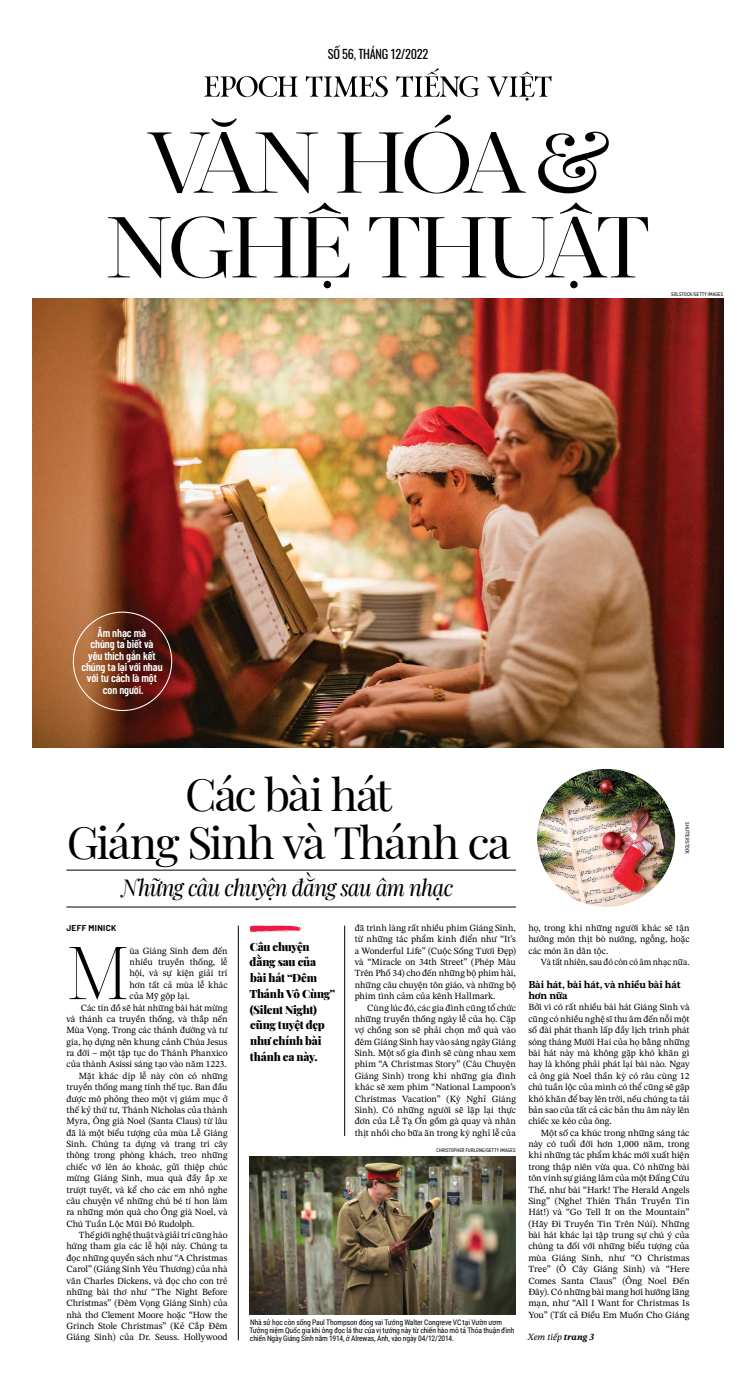
<style>
.page{position:relative;width:756px;height:1386px;background:#fff}
.page>*{position:absolute;margin:0;border:0;box-sizing:border-box;transform-origin:0 0}
.t1{font:300 74.46px "Acta Display";color:#000}
.t2{font:43.75px/48.1px "Playfair Display";letter-spacing:-.04em;color:#000;text-align:center;scale:1.05 1}
.t3{font:italic 22.75px "Playfair Display";letter-spacing:-.04em;color:#000}
.t4{font:12.25px "Oswald";letter-spacing:-.02em;color:#000}
.t5{font:900 11.38px/15.8px "Playfair Display";letter-spacing:-.02em;color:#000}
.t6{font:600 11.38px/11.4px "Barlow Condensed";letter-spacing:-.01em;color:#fff;text-align:center}
.t7{font:700 10.5px/11.4px "STIX Two Text";letter-spacing:-.015em;color:#000}
.t8{font:9.45px/11.4px "STIX Two Text";letter-spacing:-.005em;color:#000;text-align:justify}
.t9{font:9.45px "STIX Two Text";letter-spacing:-.005em;color:#000;scale:.95 1}
.t10{font:italic 9.45px "STIX Two Text";color:#000}
.t11{font:700 8.31px "Barlow";letter-spacing:.04em;color:#000}
.t12{font:7.61px/7.9px "Roboto Condensed";letter-spacing:-.015em;color:#000}
.t13{font:5.34px "SVN PF Din Text Pro Con";letter-spacing:.03em;color:#000}
.t14{font:5.25px "SVN PF Din Text Pro Con";letter-spacing:.025em;color:#000}
.s1{font-weight:700}
</style>
<div class="page">
<svg style="left:250px;top:926px;width:52px;height:7px"></svg>
<hr style="left:238px;top:926px;width:1px;height:414px;background:#000">
<hr style="left:345px;top:926px;width:1px;height:210px;background:#000">
<img style="left:32px;top:299px;width:692px;height:448px">
<img style="left:250px;top:1156px;width:266px;height:159px">
<hr style="left:66px;top:907px;width:450px;height:1px;background:#000">
<hr style="left:66px;top:870px;width:450px;height:1px;background:#000">
<img style="left:537px;top:769px;width:138px;height:138px;border-radius:69px">
<svg style="left:306px;top:76px;width:82px;height:21px"></svg>
<svg style="left:204px;top:76px;width:94px;height:21px"></svg>
<svg style="left:396px;top:68px;width:83px;height:29px"></svg>
<svg style="left:487px;top:72px;width:65px;height:29px"></svg>
<div style="left:570px;top:281px;width:8px;height:7px;background:#000;border-radius:50%"></div>
<div style="left:324px;top:281px;width:7px;height:7px;background:#000;border-radius:50%"></div>
<svg style="left:108px;top:203px;width:242px;height:75px"></svg>
<svg style="left:369px;top:203px;width:279px;height:75px"></svg>
<svg style="left:337px;top:115px;width:189px;height:79px"></svg>
<svg style="left:147px;top:118px;width:171px;height:75px"></svg>
<svg style="left:538px;top:132px;width:71px;height:61px"></svg>
<p class="t4" style="left:328px;top:43px;width:102px">SỐ 56, THÁNG 12/2022</p>
<p class="t6" style="left:81px;top:626px;width:83px">Âm nhạc mà<br>chúng ta biết và<br>yêu thích gắn kết chúng ta lại với nhau với tư cách là một con người.</p>
<h2 class="t2" style="left:67px;top:767px;width:424px">Các bài hát<br>Giáng Sinh và Thánh ca</h2>
<h3 class="t3" style="left:122px;top:870px;width:337px">Những câu chuyện đằng sau âm nhạc</h3>
<p class="t14" style="left:671px;top:291px;width:54px">SOLSTOCK/GETTY IMAGES</p>
<p class="t13" style="left:691px;top:822px;width:33px;rotate:90deg">SHUTTERSTOCK</p>
<p class="t8" style="left:355px;top:922px;width:163px">đã trình làng rất nhiều phim Giáng Sinh, từ những tác phẩm kinh điển như “It’s a Wonderful Life” (Cuộc Sống Tươi Đẹp) và “Miracle on 34th Street” (Phép Màu Trên Phố 34) cho đến những bộ phim hài, những câu chuyện tôn giáo, và những bộ phim tình cảm của kênh Hallmark.</p>
<p class="t8" style="left:355px;top:1002px;width:163px;text-indent:12px">Cùng lúc đó, các gia đình cũng tổ chức những truyền thống ngày lễ của họ. Cặp vợ chồng son sẽ phải chọn mở quà vào đêm Giáng Sinh hay vào sáng ngày Giáng Sinh. Một số gia đình sẽ cùng nhau xem phim “A Christmas Story” (Câu Chuyện Giáng Sinh) trong khi những gia đình khác sẽ xem phim “National Lampoon’s Christmas Vacation” (Kỳ Nghỉ Giáng Sinh). Có những người sẽ lặp lại thực đơn của Lễ Tạ Ơn gồm gà quay và nhân thịt nhồi cho bữa ăn trong kỳ nghỉ lễ của</p>
<p class="t8" style="left:528px;top:922px;width:163px">họ, trong khi những người khác sẽ tận hưởng món thịt bò nướng, ngỗng, hoặc các món ăn dân tộc.</p>
<p class="t9" style="left:541px;top:955px;width:158px">Và tất nhiên, sau đó còn có âm nhạc nữa.</p>
<p class="t7" style="left:528px;top:979px;width:154px">Bài hát, bài hát, và nhiều bài hát hơn nữa</p>
<p class="t8" style="left:528px;top:1002px;width:163px">Bởi vì có rất nhiều bài hát Giáng Sinh và cũng có nhiều nghệ sĩ thu âm đến nỗi một số đài phát thanh lấp đầy lịch trình phát sóng tháng Mười Hai của họ bằng những bài hát này mà không gặp khó khăn gì hay là không phải phát lại bài nào. Ngay cả ông già Noel thần kỳ có râu cùng 12 chú tuần lộc của mình có thể cũng sẽ gặp khó khăn để bay lên trời, nếu chúng ta tải bản sao của tất cả các bản thu âm này lên chiếc xe kéo của ông.</p>
<p class="t8" style="left:528px;top:1127px;width:163px;text-indent:12px">Một số ca khúc trong những sáng tác này có tuổi đời hơn 1,000 năm, trong khi những tác phẩm khác mới xuất hiện trong thập niên vừa qua. Có những bài tôn vinh sự giáng lâm của một Đấng Cứu Thế, như bài “Hark! The Herald Angels Sing” (Nghe! Thiên Thần Truyền Tin Hát!) và “Go Tell It on the Mountain” (Hãy Đi Truyền Tin Trên Núi). Những bài hát khác lại tập trung sự chú ý của chúng ta đối với những biểu tượng của mùa Giáng Sinh, như “O Christmas Tree” (Ô Cây Giáng Sinh) và “Here Comes Santa Claus” (Ông Noel Đến Đây). Có những bài mang hơi hướng lãng mạn, như “All I Want for Christmas Is You” (Tất cả Điều Em Muốn Cho Giáng</p>
<p class="t11" style="left:66px;top:922px;width:51px">JEFF MINICK</p>
<h1 class="t1" style="left:66px;top:930px;width:65px">M</h1>
<p class="t8" style="left:130px;top:945px;width:100px">ùa Giáng Sinh đem đến</p>
<p class="t5" style="left:249px;top:937px;width:87px">Câu chuyện đằng sau của<br>bài hát “Đêm<br>Thánh Vô Cùng” (Silent Night) cũng tuyệt đẹp như chính bài thánh ca này.</p>
<p class="t8" style="left:130px;top:956px;width:100px">nhiều truyền thống, lễ</p>
<p class="t8" style="left:130px;top:968px;width:100px">hội, và sự kiện giải trí</p>
<p class="t8" style="left:130px;top:979px;width:100px">hơn tất cả mùa lễ khác</p>
<p class="t8" style="left:130px;top:990px;width:62px">của Mỹ gộp lại.</p>
<p class="t8" style="left:81px;top:1002px;width:148px">Các tín đồ sẽ hát những bài hát mừng</p>
<p class="t8" style="left:66px;top:1013px;width:163px">và thánh ca truyền thống, và thắp nến</p>
<p class="t8" style="left:66px;top:1024px;width:163px">Mùa Vọng. Trong các thánh đường và tư</p>
<p class="t8" style="left:66px;top:1036px;width:163px">gia, họ dựng nên khung cảnh Chúa Jesus</p>
<p class="t8" style="left:66px;top:1047px;width:163px">ra đời – một tập tục do Thánh Phanxico</p>
<p class="t8" style="left:66px;top:1059px;width:162px">của thành Asissi sáng tạo vào năm 1223.</p>
<p class="t8" style="left:79px;top:1070px;width:150px">Mặt khác dịp lễ này còn có những</p>
<p class="t8" style="left:66px;top:1081px;width:163px">truyền thống mang tính thế tục. Ban đầu</p>
<p class="t8" style="left:66px;top:1093px;width:163px">được mô phỏng theo một vị giám mục ở</p>
<p class="t8" style="left:66px;top:1104px;width:163px">thế kỷ thứ tư, Thánh Nicholas của thành</p>
<p class="t8" style="left:66px;top:1115px;width:163px">Myra, Ông già Noel (Santa Claus) từ lâu</p>
<p class="t8" style="left:66px;top:1127px;width:163px">đã là một biểu tượng của mùa Lễ Giáng</p>
<p class="t8" style="left:66px;top:1138px;width:163px">Sinh. Chúng ta dựng và trang trí cây</p>
<p class="t8" style="left:66px;top:1150px;width:163px">thông trong phòng khách, treo những</p>
<p class="t8" style="left:66px;top:1161px;width:163px">chiếc vớ lên áo khoác, gửi thiệp chúc</p>
<p class="t8" style="left:66px;top:1172px;width:163px">mừng Giáng Sinh, mua quà đầy ắp xe</p>
<p class="t8" style="left:66px;top:1184px;width:163px">trượt tuyết, và kể cho các em nhỏ nghe</p>
<p class="t8" style="left:66px;top:1195px;width:163px">câu chuyện về những chú bé tí hon làm</p>
<p class="t8" style="left:66px;top:1206px;width:163px">ra những món quà cho Ông già Noel, và</p>
<p class="t8" style="left:66px;top:1218px;width:130px">Chú Tuần Lộc Mũi Đỏ Rudolph.</p>
<p class="t8" style="left:79px;top:1229px;width:150px">Thế giới nghệ thuật và giải trí cũng hào</p>
<p class="t8" style="left:66px;top:1241px;width:163px">hứng tham gia các lễ hội này. Chúng ta</p>
<p class="t8" style="left:66px;top:1252px;width:163px">đọc những quyển sách như “A Christmas</p>
<p class="t8" style="left:66px;top:1263px;width:163px">Carol” (Giáng Sinh Yêu Thương) của nhà</p>
<p class="t8" style="left:66px;top:1275px;width:163px">văn Charles Dickens, và đọc cho con trẻ</p>
<p class="t8" style="left:66px;top:1286px;width:163px">những bài thơ như “The Night Before</p>
<p class="t8" style="left:66px;top:1297px;width:163px">Christmas” (Đêm Vọng Giáng Sinh) của</p>
<p class="t8" style="left:66px;top:1309px;width:163px">nhà thơ Clement Moore hoặc “How the</p>
<p class="t8" style="left:66px;top:1320px;width:163px">Grinch Stole Christmas” (Kẻ Cắp Đêm</p>
<p class="t8" style="left:66px;top:1332px;width:163px">Giáng Sinh) của Dr. Seuss. Hollywood</p>
<p class="t10" style="left:528px;top:1330px;width:68px">Xem tiếp <span class="s1">trang 3</span></p>
<p class="t14" style="left:437px;top:1147px;width:81px">CHRISTOPHER FURLONG/GETTY IMAGES</p>
<p class="t12" style="left:249px;top:1318px;width:266px">Nhà sử học còn sống Paul Thompson đóng vai Tướng Walter Congreve VC tại Vườn ươm<br>Tưởng niệm Quốc gia khi ông đọc lá thư của vị tướng này từ chiến hào mô tả Thỏa thuận đình chiến Ngày Giáng Sinh năm 1914, ở Alrewas, Anh, vào ngày 04/12/2014.</p>
</div>
